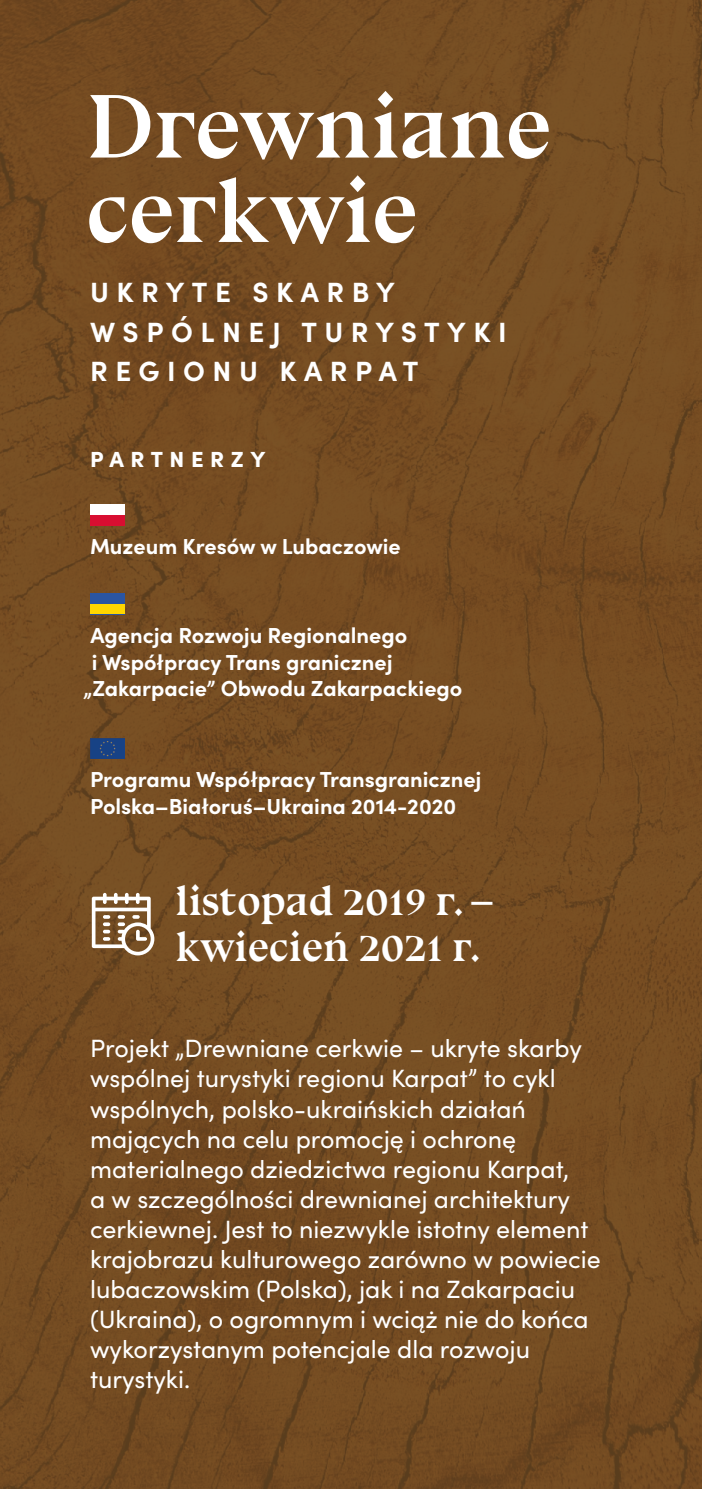
<style>
.page{position:relative;width:702px;height:1489px;background:#fff}
.page>*{position:absolute;margin:0;border:0;box-sizing:border-box;transform-origin:0 0}
.t1{font:700 91.25px/84.5px "Bluu Next";color:#fff}
.t2{font:700 42.25px/45px "Bluu Next";color:#fff}
.t3{font:700 27.75px/39.2px "Sofia Pro";letter-spacing:.27em;color:#fff}
.t4{font:25px/30px "Sofia Pro";color:#fff}
.t5{font:900 22px "Sofia Pro";letter-spacing:.3em;color:#fff}
.t6{font:700 21.75px/26.8px "Sofia Pro";color:#fff}
</style>
<div class="page">
<img style="left:0;top:0;width:702px;height:1488px">
<svg style="left:92px;top:892px;width:62px;height:63px"></svg>
<div style="left:90px;top:593px;width:34px;height:21px;background:#2a55a2"></div>
<div style="left:90px;top:604px;width:34px;height:10px;background:#ffd600"></div>
<div style="left:90px;top:504px;width:34px;height:22px;background:#fff"></div>
<div style="left:90px;top:515px;width:34px;height:11px;background:#d80e31"></div>
<img style="left:90px;top:738px;width:34px;height:20px">
<h1 class="t1" style="left:86px;top:84px;width:466px">Drewniane cerkwie</h1>
<p class="t3" style="left:90px;top:271px;width:418px">UKRYTE SKARBY<br>WSPÓLNEJ TURYSTYKI<br>REGIONU KARPAT</p>
<p class="t5" style="left:90px;top:442px;width:177px">PARTNERZY</p>
<p class="t6" style="left:90px;top:531px;width:312px">Muzeum Kresów w Lubaczowie</p>
<p class="t6" style="left:90px;top:620px;width:318px">Agencja Rozwoju Regionalnego</p>
<p class="t6" style="left:92px;top:647px;width:304px">i Współpracy Trans granicznej</p>
<p class="t6" style="left:84px;top:673px;width:380px">„Zakarpacie” Obwodu Zakarpackiego</p>
<p class="t6" style="left:90px;top:764px;width:394px">Programu Współpracy Transgranicznej<br>Polska–Białoruś–Ukraina 2014-2020</p>
<h2 class="t2" style="left:176px;top:878px;width:318px">listopad 2019 r. – kwiecień 2021 r.</h2>
<p class="t4" style="left:90px;top:1032px;width:512px">Projekt „Drewniane cerkwie – ukryte skarby wspólnej turystyki regionu Karpat” to cykl wspólnych, polsko-ukraińskich działań mających na celu promocję i ochronę materialnego dziedzictwa regionu Karpat,<br>a w szczególności drewnianej architektury cerkiewnej. Jest to niezwykle istotny element krajobrazu kulturowego zarówno w powiecie lubaczowskim (Polska), jak i na Zakarpaciu (Ukraina), o ogromnym i wciąż nie do końca wykorzystanym potencjale dla rozwoju turystyki.</p>
</div>
